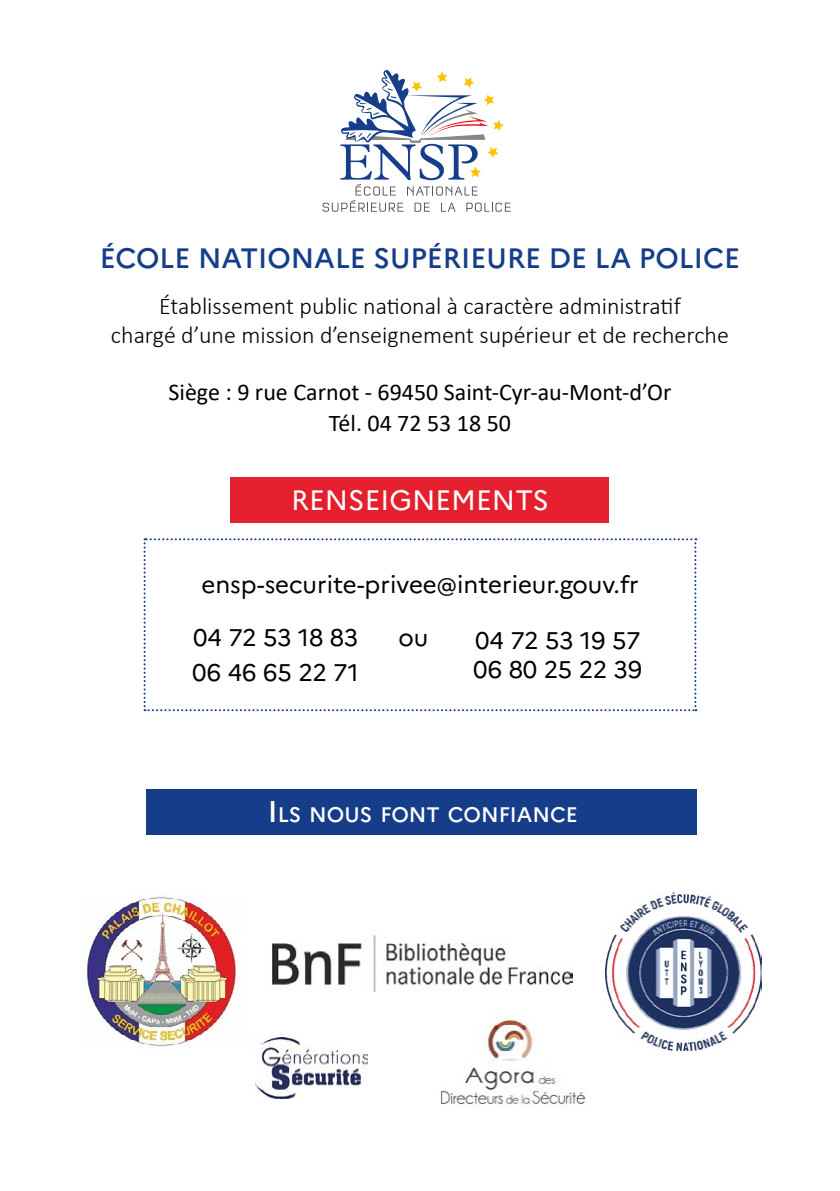
<style>
.page{position:relative;width:840px;height:1191px;background:#fff}
.page>*{position:absolute;margin:0;border:0;box-sizing:border-box;transform-origin:0 0}
.t1{font:500 28px "Marianne";color:#153d8a}
.t2{font:28px "Marianne";color:#fff}
.t3{font:300 24px/28.8px "Calibri";color:#000;text-align:center}
.t4{font:24px/34.4px "Marianne";color:#000}
.t5{font:24px/31.2px "Calibri";color:#000;text-align:center}
.t6{font:500 21px "Marianne";color:#fff}
.s1{font-size:30px}
</style>
<div class="page">
<div style="left:231px;top:477px;width:377px;height:45px;background:#e51f2d"></div>
<div style="left:145px;top:789px;width:551px;height:46px;background:#153d8a"></div>
<svg style="left:322px;top:70px;width:188px;height:142px"></svg>
<img style="left:605px;top:892px;width:155px;height:158px">
<img style="left:81px;top:892px;width:155px;height:157px">
<img style="left:255px;top:1037px;width:112px;height:61px">
<img style="left:441px;top:1018px;width:145px;height:89px">
<img style="left:272px;top:935px;width:299px;height:56px">
<svg style="left:143px;top:538px;width:553px;height:173px"></svg>
<p class="t1" style="left:100px;top:241px;width:641px">ÉCOLE NATIONALE SUPÉRIEURE DE LA POLICE</p>
<p class="t3" style="left:111px;top:291px;width:619px">Établissement public national à caractère administratif<br>chargé d’une mission d’enseignement supérieur et de recherche</p>
<p class="t5" style="left:168px;top:376px;width:504px">Siège : 9 rue Carnot - 69450 Saint-Cyr-au-Mont-d’Or<br>Tél. 04 72 53 18 50</p>
<p class="t2" style="left:291px;top:483px;width:259px">RENSEIGNEMENTS</p>
<p class="t4" style="left:201px;top:567px;width:438px">ensp-securite-privee@interieur.gouv.fr</p>
<p class="t4" style="left:192px;top:620px;width:168px">04 72 53 18 83<br>06 46 65 22 71</p>
<p class="t4" style="left:473px;top:626px;width:170px;line-height:28.8px">04 72 53 19 57<br>06 80 25 22 39</p>
<p class="t4" style="left:398px;top:620px;width:31px">ou</p>
<p class="t6" style="left:268px;top:801px;width:311px"><span class="s1">I</span> LS NOUS FONT CONFIANCE</p>
</div>
